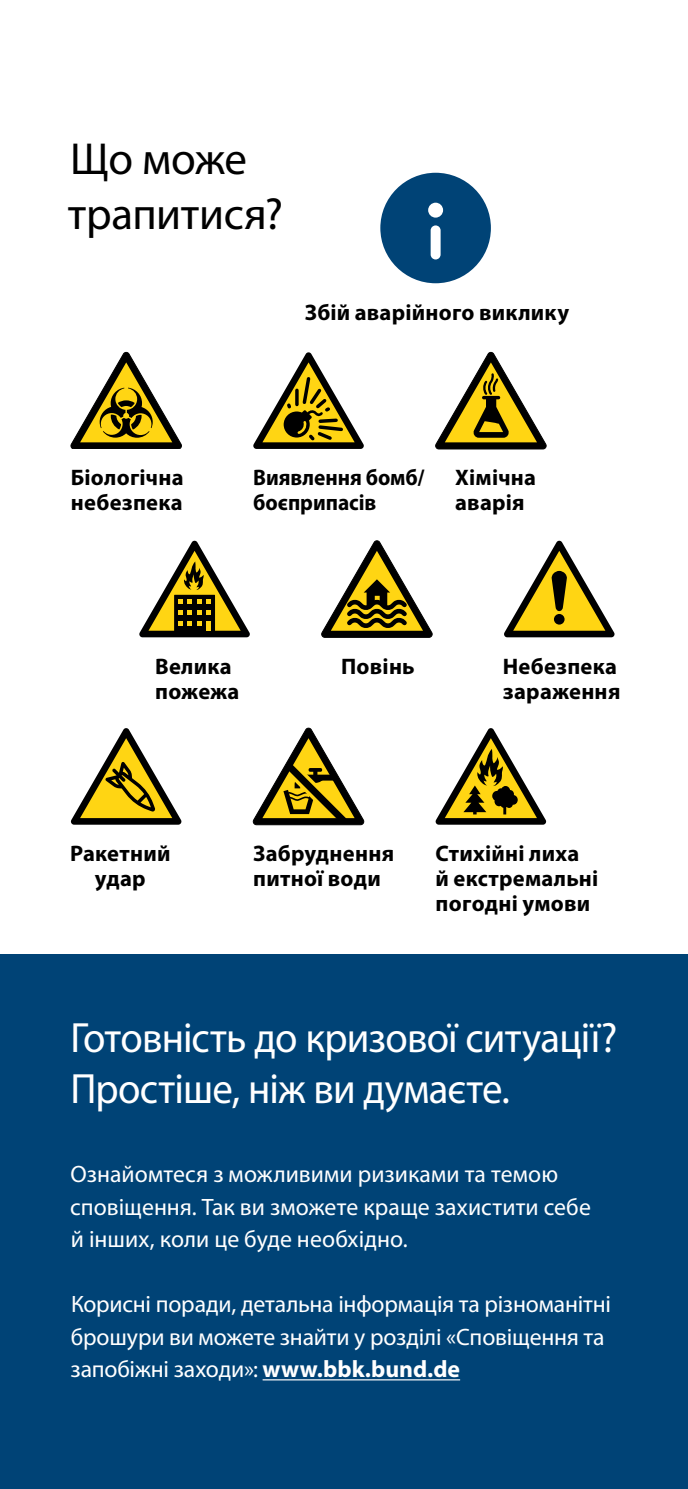
<style>
.page{position:relative;width:688px;height:1489px;background:#fff}
.page>*{position:absolute;margin:0;border:0;box-sizing:border-box;transform-origin:0 0}
.t1{font:45px/55px "Myriad Pro";letter-spacing:-.01em;color:#000}
.t2{font:42.5px/51px "Myriad Pro";letter-spacing:-.02em;color:#fff;scale:.96 1}
.t3{font:23.75px/32.5px "Myriad Pro";letter-spacing:-.005em;color:#fff}
.t4{font:700 22.5px/25px "Myriad Pro";letter-spacing:.01em;color:#000}
.t5{font:700 22.5px/25px "Myriad Pro";letter-spacing:.01em;color:#000;scale:.95 1}
.s1{font-weight:700}
</style>
<div class="page">
<hr style="left:687px;top:651px;width:1px;height:837px;background:#fde5d0">
<div style="left:0;top:954px;width:687px;height:534px;background:#004376"></div>
<div style="left:380px;top:173px;width:110px;height:110px;background:#004376;border-radius:50%"></div>
<div style="left:430px;top:225px;width:10px;height:34px;background:#fff;border-radius:5px"></div>
<div style="left:428px;top:203px;width:15px;height:15px;background:#fff;border-radius:50%"></div>
<svg style="left:71px;top:352px;width:110px;height:97px"></svg>
<svg style="left:253px;top:352px;width:110px;height:97px"></svg>
<svg style="left:435px;top:352px;width:111px;height:97px"></svg>
<svg style="left:139px;top:540px;width:111px;height:97px"></svg>
<svg style="left:321px;top:540px;width:111px;height:97px"></svg>
<svg style="left:504px;top:540px;width:110px;height:97px"></svg>
<svg style="left:71px;top:728px;width:110px;height:96px"></svg>
<svg style="left:253px;top:728px;width:111px;height:96px"></svg>
<svg style="left:435px;top:728px;width:111px;height:96px"></svg>
<hr style="left:262px;top:1379px;width:198px;height:1px;background:#fff">
<h1 class="t1" style="left:68px;top:131px;width:216px">Що може трапитися?</h1>
<p class="t4" style="left:305px;top:299px;width:266px">Збій аварійного виклику</p>
<p class="t4" style="left:71px;top:464px;width:114px">Біологічна небезпека</p>
<p class="t5" style="left:253px;top:464px;width:181px">Виявлення бомб/ боєприпасів</p>
<p class="t4" style="left:455px;top:464px;width:82px">Хімічна аварія</p>
<p class="t4" style="left:155px;top:653px;width:86px">Велика пожежа</p>
<p class="t4" style="left:341px;top:653px;width:75px">Повінь</p>
<p class="t4" style="left:502px;top:653px;width:119px">Небезпека зараження</p>
<p class="t4" style="left:70px;top:840px;width:102px;text-align:center">Ракетний удар</p>
<p class="t4" style="left:253px;top:840px;width:142px">Забруднення питної води</p>
<p class="t4" style="left:435px;top:840px;width:164px">Стихійні лиха<br>й екстремальні погодні умови</p>
<h1 class="t2" style="left:70px;top:1011px;width:571px">Готовність до кризової ситуації?<br>Простіше, ніж ви думаєте.</h1>
<p class="t3" style="left:70px;top:1157px;width:522px">Ознайомтеся з можливими ризиками та темою сповіщення. Так ви зможете краще захистити себе й інших, коли це буде необхідно.</p>
<p class="t3" style="left:70px;top:1287px;width:542px">Корисні поради, детальна інформація та різноманітні брошури ви можете знайти у розділі «Сповіщення та запобіжні заходи»: <span class="s1">www.bbk.bund.de</span></p>
</div>
